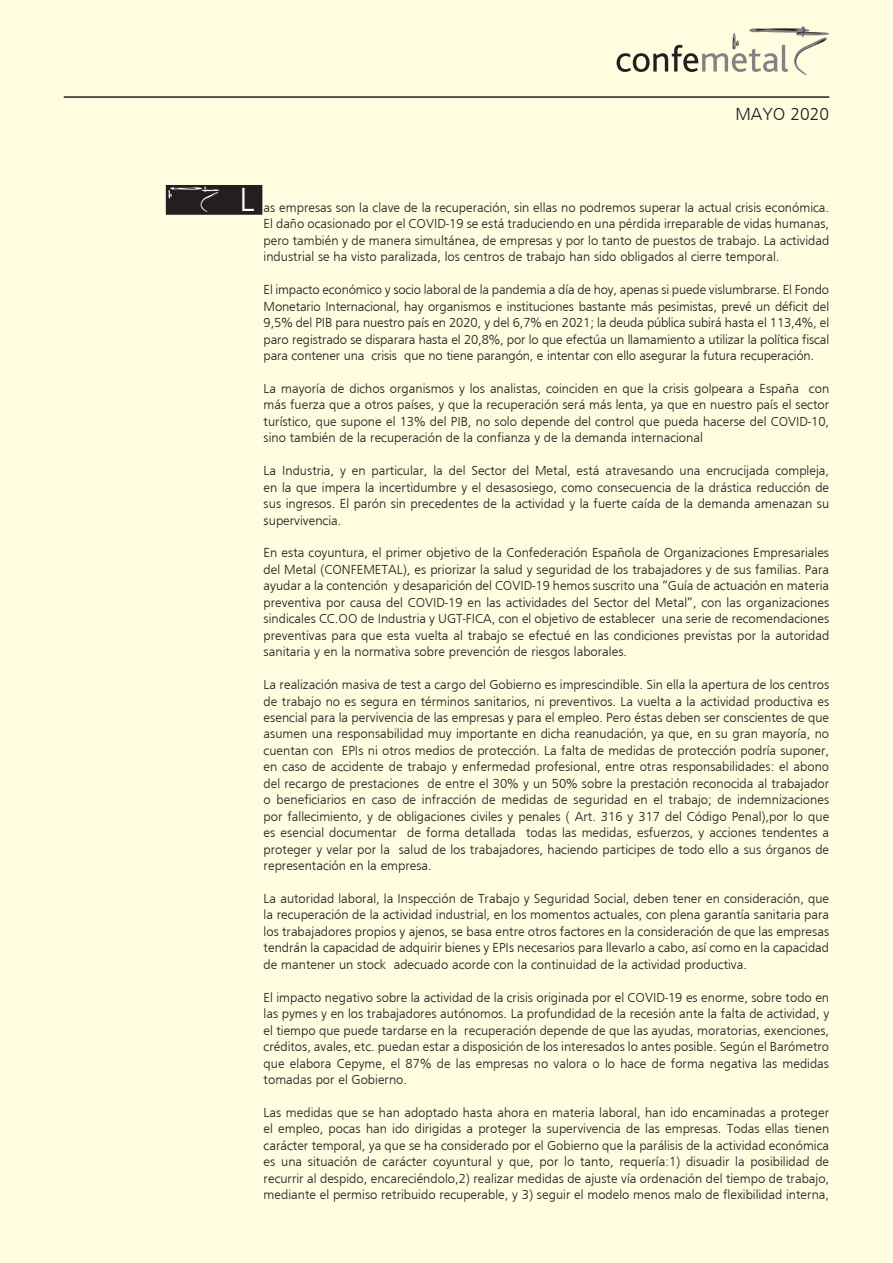
<style>
.page{position:relative;width:893px;height:1263px;background:#fffce0}
.page>*{position:absolute;margin:0;border:0;box-sizing:border-box;transform-origin:0 0}
.t1{font:300 34.5px "Frugal Sans";color:#fff}
.t2{font:300 18px "Frugal Sans";color:#231f20}
.t3{font:300 13.5px/16.5px "Frugal Sans";color:#231f20;text-align:justify}
</style>
<div class="page">
<hr style="left:64px;top:96px;width:765px;height:2px;background:#231f20">
<svg style="left:617px;top:27px;width:212px;height:48px"></svg>
<div style="left:167px;top:186px;width:95px;height:28px;background:#231f20"></div>
<div style="left:166px;top:185px;width:96px;height:30px;border:2px solid #231f20"></div>
<svg style="left:168px;top:186px;width:51px;height:26px"></svg>
<p class="t2" style="left:735px;top:104px;width:95px">MAYO 2020</p>
<p class="t1" style="left:240px;top:180px;width:17px">L</p>
<p class="t3" style="left:264px;top:199px;width:567px">as empresas son la clave de la recuperación, sin ellas no podremos superar la actual crisis económica.<br>El daño ocasionado por el COVID-19 se está traduciendo en una pérdida irreparable de vidas humanas, pero también y de manera simultánea, de empresas y por lo tanto de puestos de trabajo. La actividad industrial se ha visto paralizada, los centros de trabajo han sido obligados al cierre temporal.</p>
<p class="t3" style="left:264px;top:281px;width:567px">El impacto económico y socio laboral de la pandemia a día de hoy, apenas si puede vislumbrarse. El Fondo Monetario Internacional, hay organismos e instituciones bastante más pesimistas, prevé un déficit del 9,5% del PIB para nuestro país en 2020, y del 6,7% en 2021; la deuda pública subirá hasta el 113,4%, el paro registrado se disparara hasta el 20,8%, por lo que efectúa un llamamiento a utilizar la política fiscal para contener una crisis que no tiene parangón, e intentar con ello asegurar la futura recuperación.</p>
<p class="t3" style="left:264px;top:380px;width:567px">La mayoría de dichos organismos y los analistas, coinciden en que la crisis golpeara a España con más fuerza que a otros países, y que la recuperación será más lenta, ya que en nuestro país el sector turístico, que supone el 13% del PIB, no solo depende del control que pueda hacerse del COVID-10, sino también de la recuperación de la confianza y de la demanda internacional</p>
<p class="t3" style="left:264px;top:462px;width:567px">La Industria, y en particular, la del Sector del Metal, está atravesando una encrucijada compleja, en la que impera la incertidumbre y el desasosiego, como consecuencia de la drástica reducción de sus ingresos. El parón sin precedentes de la actividad y la fuerte caída de la demanda amenazan su supervivencia.</p>
<p class="t3" style="left:264px;top:545px;width:567px">En esta coyuntura, el primer objetivo de la Confederación Española de Organizaciones Empresariales del Metal (CONFEMETAL), es priorizar la salud y seguridad de los trabajadores y de sus familias. Para ayudar a la contención y desaparición del COVID-19 hemos suscrito una “Guía de actuación en materia preventiva por causa del COVID-19 en las actividades del Sector del Metal”, con las organizaciones sindicales CC.OO de Industria y UGT-FICA, con el objetivo de establecer una serie de recomendaciones preventivas para que esta vuelta al trabajo se efectué en las condiciones previstas por la autoridad sanitaria y en la normativa sobre prevención de riesgos laborales.</p>
<p class="t3" style="left:264px;top:676px;width:567px">La realización masiva de test a cargo del Gobierno es imprescindible. Sin ella la apertura de los centros de trabajo no es segura en términos sanitarios, ni preventivos. La vuelta a la actividad productiva es esencial para la pervivencia de las empresas y para el empleo. Pero éstas deben ser conscientes de que asumen una responsabilidad muy importante en dicha reanudación, ya que, en su gran mayoría, no cuentan con EPIs ni otros medios de protección. La falta de medidas de protección podría suponer, en caso de accidente de trabajo y enfermedad profesional, entre otras responsabilidades: el abono del recargo de prestaciones de entre el 30% y un 50% sobre la prestación reconocida al trabajador o beneficiarios en caso de infracción de medidas de seguridad en el trabajo; de indemnizaciones por fallecimiento, y de obligaciones civiles y penales ( Art. 316 y 317 del Código Penal),por lo que es esencial documentar de forma detallada todas las medidas, esfuerzos, y acciones tendentes a proteger y velar por la salud de los trabajadores, haciendo participes de todo ello a sus órganos de representación en la empresa.</p>
<p class="t3" style="left:264px;top:890px;width:567px">La autoridad laboral, la Inspección de Trabajo y Seguridad Social, deben tener en consideración, que la recuperación de la actividad industrial, en los momentos actuales, con plena garantía sanitaria para los trabajadores propios y ajenos, se basa entre otros factores en la consideración de que las empresas tendrán la capacidad de adquirir bienes y EPIs necesarios para llevarlo a cabo, así como en la capacidad de mantener un stock adecuado acorde con la continuidad de la actividad productiva.</p>
<p class="t3" style="left:264px;top:989px;width:567px">El impacto negativo sobre la actividad de la crisis originada por el COVID-19 es enorme, sobre todo en las pymes y en los trabajadores autónomos. La profundidad de la recesión ante la falta de actividad, y el tiempo que puede tardarse en la recuperación depende de que las ayudas, moratorias, exenciones, créditos, avales, etc. puedan estar a disposición de los interesados lo antes posible. Según el Barómetro que elabora Cepyme, el 87% de las empresas no valora o lo hace de forma negativa las medidas tomadas por el Gobierno.</p>
<p class="t3" style="left:264px;top:1104px;width:567px">Las medidas que se han adoptado hasta ahora en materia laboral, han ido encaminadas a proteger el empleo, pocas han ido dirigidas a proteger la supervivencia de las empresas. Todas ellas tienen carácter temporal, ya que se ha considerado por el Gobierno que la parálisis de la actividad económica es una situación de carácter coyuntural y que, por lo tanto, requería:1) disuadir la posibilidad de recurrir al despido, encareciéndolo,2) realizar medidas de ajuste vía ordenación del tiempo de trabajo, mediante el permiso retribuido recuperable, y 3) seguir el modelo menos malo de flexibilidad interna,</p>
</div>
